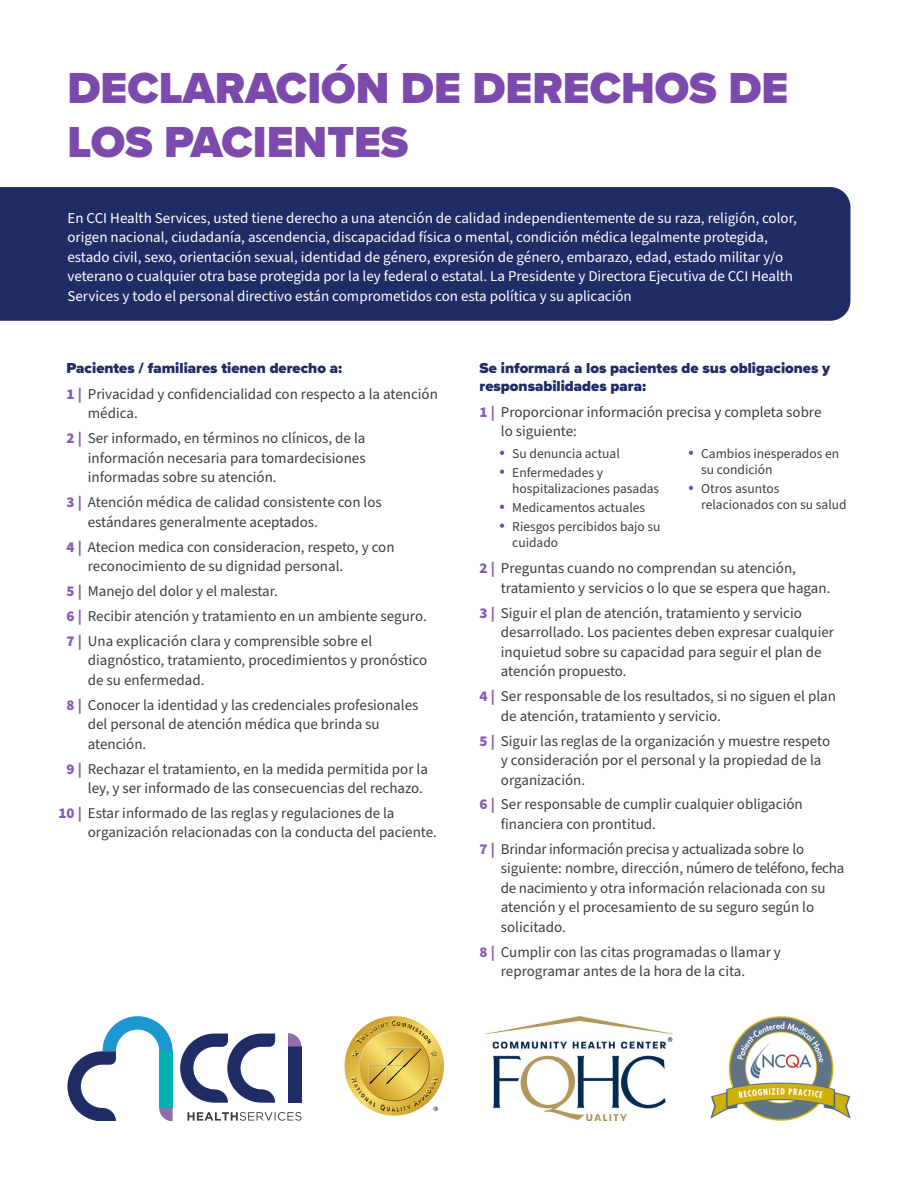
<style>
.page{position:relative;width:918px;height:1188px;background:#fff}
.page>*{position:absolute;margin:0;border:0;box-sizing:border-box;transform-origin:0 0}
.t1{font:900 45px/54px "Proxima Nova";color:#7c4aad}
.Body{font:15px/19.5px "Source Sans Pro";color:#3e3e3f}
.Body-2{font:15px/19.5px "Source Sans Pro";color:#fff}
.t2{font:900 15px/18px "Proxima Nova";color:#202c65}
.Small_Bullet{font:13.5px/16.2px "Source Sans Pro";color:#3e3e3f}
.s1{font-weight:900;color:#8a5bb5}
</style>
<div class="page">
<svg style="left:500px;top:451px;width:4px;height:4px"></svg>
<svg style="left:500px;top:470px;width:4px;height:4px"></svg>
<svg style="left:500px;top:505px;width:4px;height:4px"></svg>
<svg style="left:500px;top:524px;width:4px;height:4px"></svg>
<svg style="left:689px;top:451px;width:4px;height:4px"></svg>
<svg style="left:689px;top:486px;width:4px;height:4px"></svg>
<svg style="left:68px;top:1016px;width:105px;height:104px"></svg>
<svg style="left:180px;top:1034px;width:95px;height:69px"></svg>
<svg style="left:187px;top:1112px;width:115px;height:8px"></svg>
<div style="left:288px;top:1047px;width:13px;height:56px;background:#202c65"></div>
<svg style="left:288px;top:1033px;width:13px;height:14px"></svg>
<img style="left:486px;top:1016px;width:187px;height:105px">
<img style="left:710px;top:1016px;width:140px;height:105px">
<svg style="left:344px;top:1016px;width:100px;height:100px"></svg>
<div style="left:0;top:187px;width:850px;height:134px;background:#202c65"></div>
<p class="t1" style="left:68px;top:61px;width:722px">DECLARACIÓN DE DERECHOS DE<br>LOS PACIENTES</p>
<p class="Body-2" style="left:68px;top:208px;width:731px">En CCI Health Services, usted tiene derecho a una atención de calidad independientemente de su raza, religión, color, origen nacional, ciudadanía, ascendencia, discapacidad física o mental, condición médica legalmente protegida, estado civil, sexo, orientación sexual, identidad de género, expresión de género, embarazo, edad, estado militar y/o veterano o cualquier otra base protegida por la ley federal o estatal. La Presidente y Directora Ejecutiva de CCI Health Services y todo el personal directivo están comprometidos con esta política y su aplicación</p>
<p class="t2" style="left:67px;top:358px;width:277px">Pacientes / familiares tienen derecho a:</p>
<p class="Body" style="left:88px;top:385px;width:352px;text-indent:-21px"><span class="s1">1 |</span> Privacidad y confidencialidad con respecto a la atención médica.</p>
<p class="Body" style="left:88px;top:429px;width:279px;text-align:justify;text-indent:-21px"><span class="s1">2 |</span> Ser informado, en términos no clínicos, de la información necesaria para tomardecisiones informadas sobre su atención.</p>
<p class="Body" style="left:88px;top:493px;width:296px;text-indent:-21px"><span class="s1">3 |</span> Atención médica de calidad consistente con los estándares generalmente aceptados.</p>
<p class="Body" style="left:88px;top:537px;width:308px;text-indent:-21px"><span class="s1">4 |</span> Atecion medica con consideracion, respeto, y con reconocimiento de su dignidad personal.</p>
<p class="Body" style="left:67px;top:582px;width:213px"><span class="s1">5 |</span> Manejo del dolor y el malestar.</p>
<p class="Body" style="left:67px;top:607px;width:362px"><span class="s1">6 |</span> Recibir atención y tratamiento en un ambiente seguro.</p>
<p class="Body" style="left:88px;top:632px;width:341px;text-indent:-21px"><span class="s1">7 |</span> Una explicación clara y comprensible sobre el diagnóstico, tratamiento, procedimientos y pronóstico de su enfermedad.</p>
<p class="Body" style="left:88px;top:695px;width:332px;text-indent:-21px"><span class="s1">8 |</span> Conocer la identidad y las credenciales profesionales del personal de atención médica que brinda su atención.</p>
<p class="Body" style="left:88px;top:759px;width:342px;text-indent:-21px"><span class="s1">9 |</span> Rechazar el tratamiento, en la medida permitida por la ley, y ser informado de las consecuencias del rechazo.</p>
<p class="Body" style="left:88px;top:804px;width:351px;text-indent:-29px"><span class="s1">10 |</span> Estar informado de las reglas y regulaciones de la organización relacionadas con la conducta del paciente.</p>
<p class="t2" style="left:480px;top:358px;width:352px">Se informará a los pacientes de sus obligaciones y responsabilidades para:</p>
<p class="Body" style="left:501px;top:403px;width:322px;text-indent:-21px"><span class="s1">1 |</span> Proporcionar información precisa y completa sobre lo siguiente:</p>
<p class="Small_Bullet" style="left:512px;top:446px;width:109px">Su denuncia actual</p>
<p class="Small_Bullet" style="left:512px;top:465px;width:149px">Enfermedades y hospitalizaciones pasadas</p>
<p class="Small_Bullet" style="left:512px;top:500px;width:134px">Medicamentos actuales</p>
<p class="Small_Bullet" style="left:512px;top:519px;width:150px">Riesgos percibidos bajo su cuidado</p>
<p class="Small_Bullet" style="left:701px;top:446px;width:139px">Cambios inesperados en su condición</p>
<p class="Small_Bullet" style="left:701px;top:481px;width:147px">Otros asuntos relacionados con su salud</p>
<p class="Body" style="left:501px;top:559px;width:331px;text-indent:-21px"><span class="s1">2 |</span> Preguntas cuando no comprendan su atención, tratamiento y servicios o lo que se espera que hagan.</p>
<p class="Body" style="left:501px;top:603px;width:335px;text-indent:-21px"><span class="s1">3 |</span> Siguir el plan de atención, tratamiento y servicio desarrollado. Los pacientes deben expresar cualquier inquietud sobre su capacidad para seguir el plan de atención propuesto.</p>
<p class="Body" style="left:501px;top:687px;width:337px;text-indent:-21px"><span class="s1">4 |</span> Ser responsable de los resultados, si no siguen el plan de atención, tratamiento y servicio.</p>
<p class="Body" style="left:501px;top:731px;width:331px;text-indent:-21px"><span class="s1">5 |</span> Siguir las reglas de la organización y muestre respeto y consideración por el personal y la propiedad de la organización.</p>
<p class="Body" style="left:501px;top:795px;width:303px;text-indent:-21px"><span class="s1">6 |</span> Ser responsable de cumplir cualquier obligación financiera con prontitud.</p>
<p class="Body" style="left:501px;top:840px;width:345px;text-indent:-21px"><span class="s1">7 |</span> Brindar información precisa y actualizada sobre lo siguiente: nombre, dirección, número de teléfono, fecha de nacimiento y otra información relacionada con su atención y el procesamiento de su seguro según lo solicitado.</p>
<p class="Body" style="left:501px;top:942px;width:282px;text-indent:-21px"><span class="s1">8 |</span> Cumplir con las citas programadas o llamar y reprogramar antes de la hora de la cita.</p>
</div>
